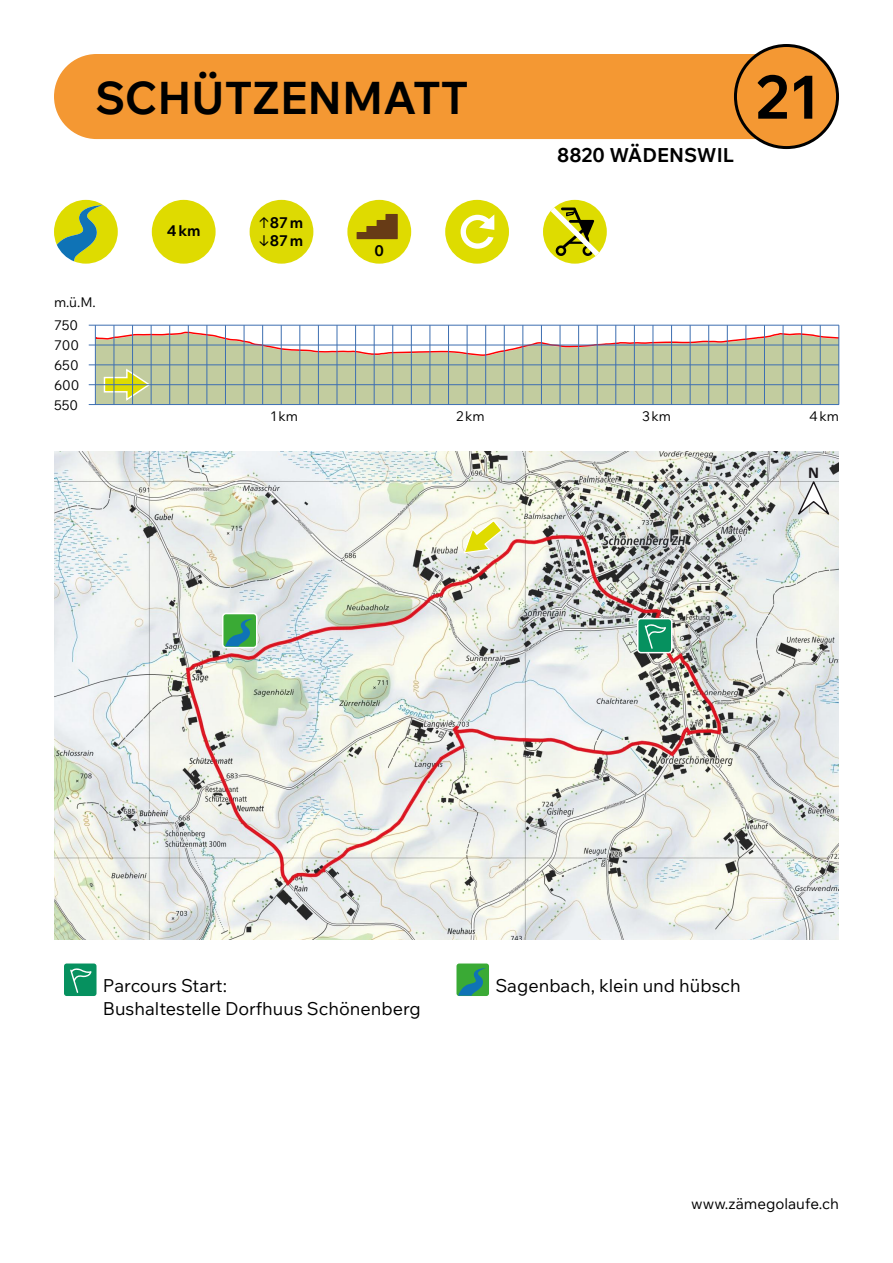
<style>
.page{position:relative;width:893px;height:1263px;background:#fff}
.page>*{position:absolute;margin:0;border:0;box-sizing:border-box;transform-origin:0 0}
.t1{font:60px "Wix Madefor Text";color:#000}
.t2{font:45px "Wix Madefor Text";color:#000}
.t3{font:19.5px "Wix Madefor Text";color:#000}
.t4{font:18px/22.5px "Wix Madefor Text";color:#000}
.t5{font:700 16.65px "Calibri";color:#1a171b}
.t6{font:15px/18px "Wix Madefor Text";color:#000}
.t7{font:13.5px "Wix Madefor Text";color:#000}
</style>
<div class="page">
<svg style="left:96px;top:357px;width:742px;height:47px;background:#bdc89f"></svg>
<svg style="left:94px;top:331px;width:746px;height:26px"></svg>
<img style="left:54px;top:451px;width:785px;height:488px">
<div style="left:152px;top:200px;width:64px;height:64px;background:#dfdb00;border-radius:50%"></div>
<div style="left:347px;top:200px;width:64px;height:64px;background:#dfdb00;border-radius:50%"></div>
<svg style="left:357px;top:214px;width:41px;height:25px"></svg>
<div style="left:250px;top:200px;width:63px;height:64px;background:#ddda03;border-radius:50%"></div>
<div style="left:543px;top:200px;width:64px;height:64px;background:#dedc00;border-radius:50%"></div>
<svg style="left:551px;top:207px;width:48px;height:49px"></svg>
<div style="left:54px;top:54px;width:782px;height:85px;background:#f49833;border-radius:43px"></div>
<div style="left:735px;top:45px;width:102px;height:103px;background:#f49833;border-radius:50%"></div>
<div style="left:734px;top:44px;width:105px;height:105px;border:3px solid #000;border-radius:50%"></div>
<svg style="left:795px;top:479px;width:35px;height:40px"></svg>
<svg style="left:463px;top:519px;width:40px;height:35px"></svg>
<div style="left:63px;top:963px;width:34px;height:34px;background:#06915f;border-radius:3px"></div>
<div style="left:63px;top:962px;width:35px;height:35px;border:2px solid #fff;border-radius:3px"></div>
<svg style="left:70px;top:968px;width:21px;height:25px"></svg>
<div style="left:638px;top:619px;width:34px;height:34px;background:#06915f;border-radius:3px"></div>
<div style="left:637px;top:618px;width:35px;height:35px;border:2px solid #fff;border-radius:3px"></div>
<svg style="left:645px;top:624px;width:21px;height:25px"></svg>
<div style="left:445px;top:200px;width:64px;height:64px;background:#dedc00;border-radius:50%"></div>
<svg style="left:461px;top:214px;width:33px;height:35px"></svg>
<svg style="left:103px;top:367px;width:48px;height:35px;background:#cdd37a"></svg>
<hr style="left:89px;top:404px;width:750px;height:1px;background:#3e6fb1">
<hr style="left:95px;top:325px;width:1px;height:79px;background:#3e6fb1">
<hr style="left:89px;top:325px;width:750px;height:1px;background:#3e6fb1">
<hr style="left:89px;top:345px;width:750px;height:1px;background:#3e6fb1">
<hr style="left:89px;top:365px;width:750px;height:1px;background:#3e6fb1">
<hr style="left:89px;top:384px;width:750px;height:1px;background:#3e6fb1">
<hr style="left:838px;top:325px;width:1px;height:79px;background:#3e6fb1">
<hr style="left:820px;top:325px;width:1px;height:79px;background:#3e6fb1">
<hr style="left:801px;top:325px;width:1px;height:79px;background:#3e6fb1">
<hr style="left:783px;top:325px;width:1px;height:79px;background:#3e6fb1">
<hr style="left:114px;top:325px;width:1px;height:79px;background:#3e6fb1">
<hr style="left:300px;top:325px;width:1px;height:79px;background:#3e6fb1">
<hr style="left:615px;top:325px;width:1px;height:79px;background:#3e6fb1">
<hr style="left:597px;top:325px;width:1px;height:79px;background:#3e6fb1">
<hr style="left:578px;top:325px;width:1px;height:79px;background:#3e6fb1">
<hr style="left:560px;top:325px;width:1px;height:79px;background:#3e6fb1">
<hr style="left:541px;top:325px;width:1px;height:79px;background:#3e6fb1">
<hr style="left:523px;top:325px;width:1px;height:79px;background:#3e6fb1">
<hr style="left:504px;top:325px;width:1px;height:79px;background:#3e6fb1">
<hr style="left:485px;top:325px;width:1px;height:79px;background:#3e6fb1">
<hr style="left:132px;top:325px;width:1px;height:79px;background:#3e6fb1">
<hr style="left:318px;top:325px;width:1px;height:79px;background:#3e6fb1">
<hr style="left:764px;top:325px;width:1px;height:79px;background:#3e6fb1">
<hr style="left:746px;top:325px;width:1px;height:79px;background:#3e6fb1">
<hr style="left:727px;top:325px;width:1px;height:79px;background:#3e6fb1">
<hr style="left:708px;top:325px;width:1px;height:79px;background:#3e6fb1">
<hr style="left:690px;top:325px;width:1px;height:79px;background:#3e6fb1">
<hr style="left:671px;top:325px;width:1px;height:79px;background:#3e6fb1">
<hr style="left:653px;top:325px;width:1px;height:79px;background:#3e6fb1">
<hr style="left:634px;top:325px;width:1px;height:79px;background:#3e6fb1">
<hr style="left:151px;top:325px;width:1px;height:79px;background:#3e6fb1">
<hr style="left:337px;top:325px;width:1px;height:79px;background:#3e6fb1">
<hr style="left:188px;top:325px;width:1px;height:79px;background:#3e6fb1">
<hr style="left:374px;top:325px;width:1px;height:79px;background:#3e6fb1">
<hr style="left:207px;top:325px;width:1px;height:79px;background:#3e6fb1">
<hr style="left:392px;top:325px;width:1px;height:79px;background:#3e6fb1">
<hr style="left:225px;top:325px;width:1px;height:79px;background:#3e6fb1">
<hr style="left:411px;top:325px;width:1px;height:79px;background:#3e6fb1">
<hr style="left:244px;top:325px;width:1px;height:79px;background:#3e6fb1">
<hr style="left:430px;top:325px;width:1px;height:79px;background:#3e6fb1">
<hr style="left:262px;top:325px;width:1px;height:79px;background:#3e6fb1">
<hr style="left:448px;top:325px;width:1px;height:79px;background:#3e6fb1">
<hr style="left:281px;top:325px;width:1px;height:79px;background:#3e6fb1">
<hr style="left:467px;top:325px;width:1px;height:79px;background:#3e6fb1">
<hr style="left:169px;top:325px;width:1px;height:79px;background:#3e6fb1">
<hr style="left:355px;top:325px;width:1px;height:79px;background:#3e6fb1">
<div style="left:456px;top:963px;width:34px;height:34px;background:#3aaa35;border-radius:3px"></div>
<div style="left:455px;top:962px;width:35px;height:35px;border:2px solid #fff;border-radius:3px"></div>
<svg style="left:458px;top:968px;width:28px;height:28px"></svg>
<div style="left:223px;top:613px;width:34px;height:34px;background:#3aaa35;border-radius:3px"></div>
<div style="left:222px;top:613px;width:35px;height:35px;border:2px solid #fff;border-radius:3px"></div>
<svg style="left:225px;top:619px;width:28px;height:27px"></svg>
<svg style="left:54px;top:200px;width:64px;height:64px"></svg>
<h2 class="t2" style="left:95px;top:64px;width:375px">SCHÜTZENMATT</h2>
<h1 class="t1" style="left:755px;top:52px;width:66px">21</h1>
<p class="t7" style="left:54px;top:292px;width:43px">m.ü.M.</p>
<p class="t7" style="left:54px;top:315px;width:26px">750</p>
<p class="t7" style="left:54px;top:335px;width:27px">700</p>
<p class="t7" style="left:54px;top:355px;width:26px">650</p>
<p class="t7" style="left:54px;top:375px;width:27px">600</p>
<p class="t7" style="left:54px;top:395px;width:26px">550</p>
<p class="t6" style="left:167px;top:221px;width:36px">4km</p>
<p class="t6" style="left:259px;top:213px;width:46px">↑87 m ↓87 m</p>
<p class="t6" style="left:375px;top:241px;width:11px">0</p>
<p class="t3" style="left:557px;top:140px;width:178px">8820 WÄDENSWIL</p>
<p class="t7" style="left:270px;top:406px;width:29px">1km</p>
<p class="t7" style="left:456px;top:406px;width:30px">2km</p>
<p class="t7" style="left:642px;top:406px;width:30px">3km</p>
<p class="t7" style="left:809px;top:406px;width:31px">4km</p>
<p class="t5" style="left:808px;top:461px;width:12px">N</p>
<p class="t4" style="left:103px;top:973px;width:319px">Parcours Start:<br>Bushaltestelle Dorfhuus Schönenberg</p>
<p class="t4" style="left:495px;top:973px;width:247px">Sagenbach, klein und hübsch</p>
<p class="t6" style="left:691px;top:1194px;width:149px">www.zämegolaufe.ch</p>
</div>
